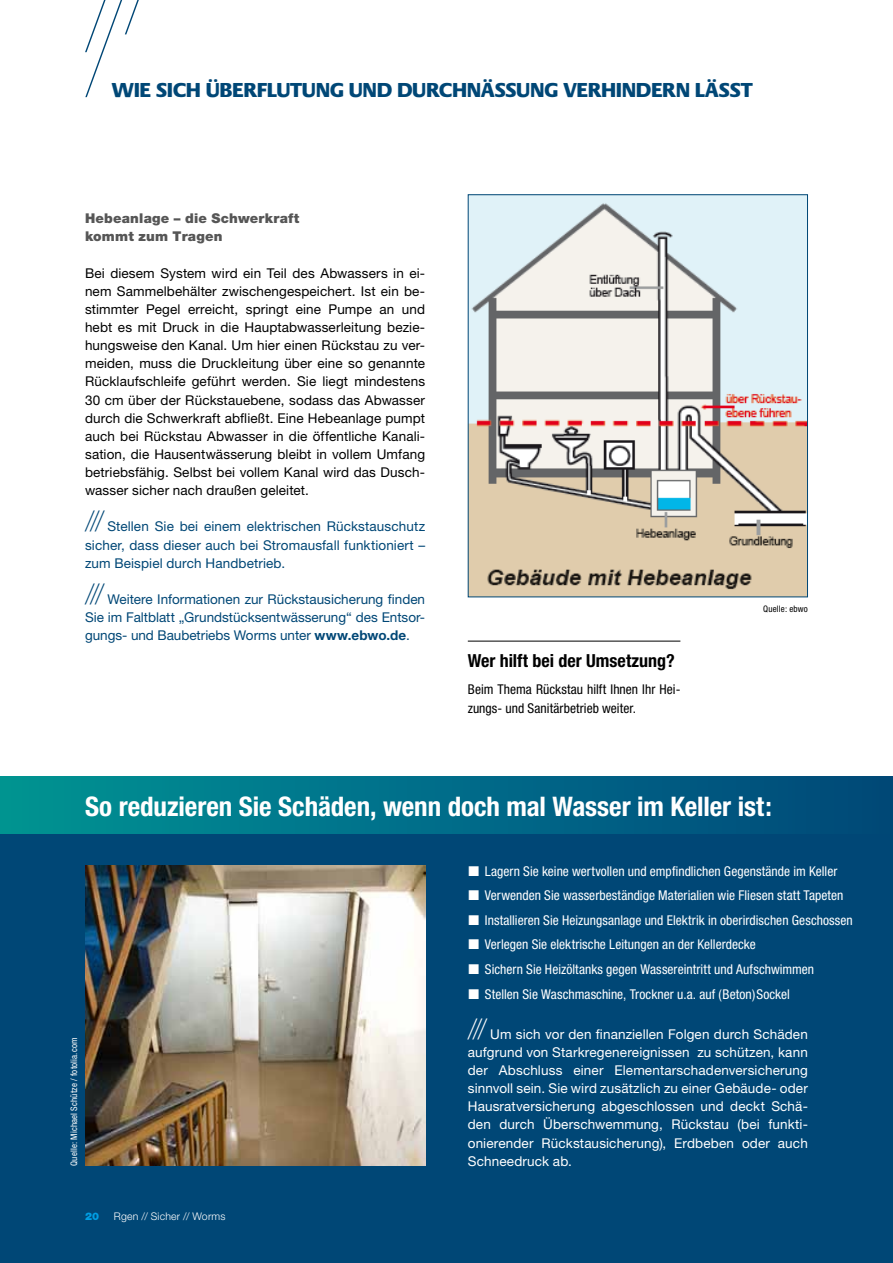
<style>
.page{position:relative;width:893px;height:1263px;background:#fff}
.page>*{position:absolute;margin:0;border:0;box-sizing:border-box;transform-origin:0 0}
.t1{font:700 condensed 27px "Helvetica Neue";letter-spacing:-.005em;color:#fff}
.t2{font:800 21px "Praxis EF";letter-spacing:.005em;color:#004776}
.t3{font:700 condensed 18px "Helvetica Neue";color:#000}
.t4{font:13.5px/18.1px "Helvetica Neue";letter-spacing:.01em;color:#000;text-align:justify}
.t5{font:condensed 13.5px/24.5px "Helvetica Neue";color:#fff}
.t6{font:13.5px/18.1px "Helvetica Neue";letter-spacing:.01em;color:#fff;text-align:justify}
.t7{font:13.5px/18.1px "Helvetica Neue";letter-spacing:.005em;color:#004776;text-align:justify}
.t8{font:condensed 13.5px/18.1px "Helvetica Neue";letter-spacing:.005em;color:#000}
.t9{font:900 13.5px/18.1px "Helvetica Neue";letter-spacing:.015em;color:#565656}
.t10{font:300 10.5px "Helvetica Neue";letter-spacing:.02em;color:#fff}
.t11{font:900 10.5px "Helvetica Neue";color:#009ee3}
.t12{font:condensed 9px "Helvetica Neue";letter-spacing:.015em;color:#fff}
.t13{font:condensed 9px "Helvetica Neue";letter-spacing:.015em;color:#000}
.s1{font-weight:100;font-size:28.05px}
.s2{font-weight:700}
</style>
<div class="page">
<div style="left:0;top:776px;width:893px;height:487px;background:#004776"></div>
<div style="left:0;top:776px;width:893px;height:58px;background:linear-gradient(to right,#009395,#00477a)"></div>
<svg style="left:85px;top:0;width:54px;height:98px"></svg>
<img style="left:85px;top:865px;width:340px;height:301px">
<img style="left:470px;top:196px;width:336px;height:399px">
<div style="left:468px;top:194px;width:340px;height:403px;border:1px solid #004776"></div>
<hr style="left:468px;top:641px;width:212px;height:1px;background:#000">
<h2 class="t2" style="left:112px;top:79px;width:642px">WIE SICH ÜBERFLUTUNG UND DURCHNÄSSUNG VERHINDERN LÄSST</h2>
<p class="t9" style="left:85px;top:209px;width:216px">Hebeanlage – die Schwerkraft kommt zum Tragen</p>
<p class="t4" style="left:85px;top:264px;width:342px">Bei diesem System wird ein Teil des Abwassers in ei&shy;nem Sammelbehälter zwischengespeichert. Ist ein be&shy;stimmter Pegel erreicht, springt eine Pumpe an und hebt es mit Druck in die Hauptabwasserleitung bezie&shy;hungsweise den Kanal. Um hier einen Rückstau zu ver&shy;meiden, muss die Druckleitung über eine so genannte Rücklaufschleife geführt werden. Sie liegt mindestens 30 cm über der Rückstauebene, sodass das Abwasser durch die Schwerkraft abfließt. Eine Hebeanlage pumpt auch bei Rückstau Abwasser in die öffentliche Kanali&shy;sation, die Hausentwässerung bleibt in vollem Umfang betriebsfähig. Selbst bei vollem Kanal wird das Dusch&shy;wasser sicher nach draußen geleitet.</p>
<p class="t7" style="left:85px;top:517px;width:342px"><span class="s1">///</span> Stellen Sie bei einem elektrischen Rückstauschutz sicher, dass dieser auch bei Stromausfall funktioniert – zum Beispiel durch Handbetrieb.</p>
<p class="t7" style="left:85px;top:590px;width:342px"><span class="s1">///</span> Weitere Informationen zur Rückstausicherung finden Sie im Faltblatt „Grundstücksentwässerung“ des Entsor&shy;gungs- und Baubetriebs Worms unter <span class="s2">www.ebwo.de</span>.</p>
<h3 class="t3" style="left:468px;top:649px;width:209px">Wer hilft bei der Umsetzung?</h3>
<p class="t8" style="left:468px;top:680px;width:214px">Beim Thema Rückstau hilft Ihnen Ihr Hei&shy;zungs- und Sanitärbetrieb weiter.</p>
<p class="t13" style="left:763px;top:603px;width:46px">Quelle: ebwo</p>
<h1 class="t1" style="left:85px;top:790px;width:688px">So reduzieren Sie Schäden, wenn doch mal Wasser im Keller ist:</h1>
<p class="t12" style="left:69px;top:1166px;width:130px;rotate:-90deg">Quelle: Michael Schütze / fotolia.com</p>
<p class="t11" style="left:85px;top:1210px;width:16px">20</p>
<p class="t10" style="left:114px;top:1210px;width:113px">Rgen // Sicher // Worms</p>
<p class="t5" style="left:485px;top:859px;width:369px">Lagern Sie keine wertvollen und empfindlichen Gegenstände im Keller Verwenden Sie wasserbeständige Materialien wie Fliesen statt Tapeten Installieren Sie Heizungsanlage und Elektrik in oberirdischen Geschossen Verlegen Sie elektrische Leitungen an der Kellerdecke<br>Sichern Sie Heizöltanks gegen Wassereintritt und Aufschwimmen<br>Stellen Sie Waschmaschine, Trockner u.a. auf (Beton)Sockel</p>
<p class="t6" style="left:468px;top:1025px;width:342px"><span class="s1">///</span> Um sich vor den finanziellen Folgen durch Schäden aufgrund von Starkregenereignissen zu schützen, kann der Abschluss einer Elementarschadenversicherung sinnvoll sein. Sie wird zusätzlich zu einer Gebäude- oder Hausratversicherung abgeschlossen und deckt Schä&shy;den durch Überschwemmung, Rückstau (bei funkti&shy;onierender Rückstausicherung), Erdbeben oder auch</p>
<p class="t6" style="left:468px;top:1151px;width:106px">Schneedruck ab.</p>
</div>
